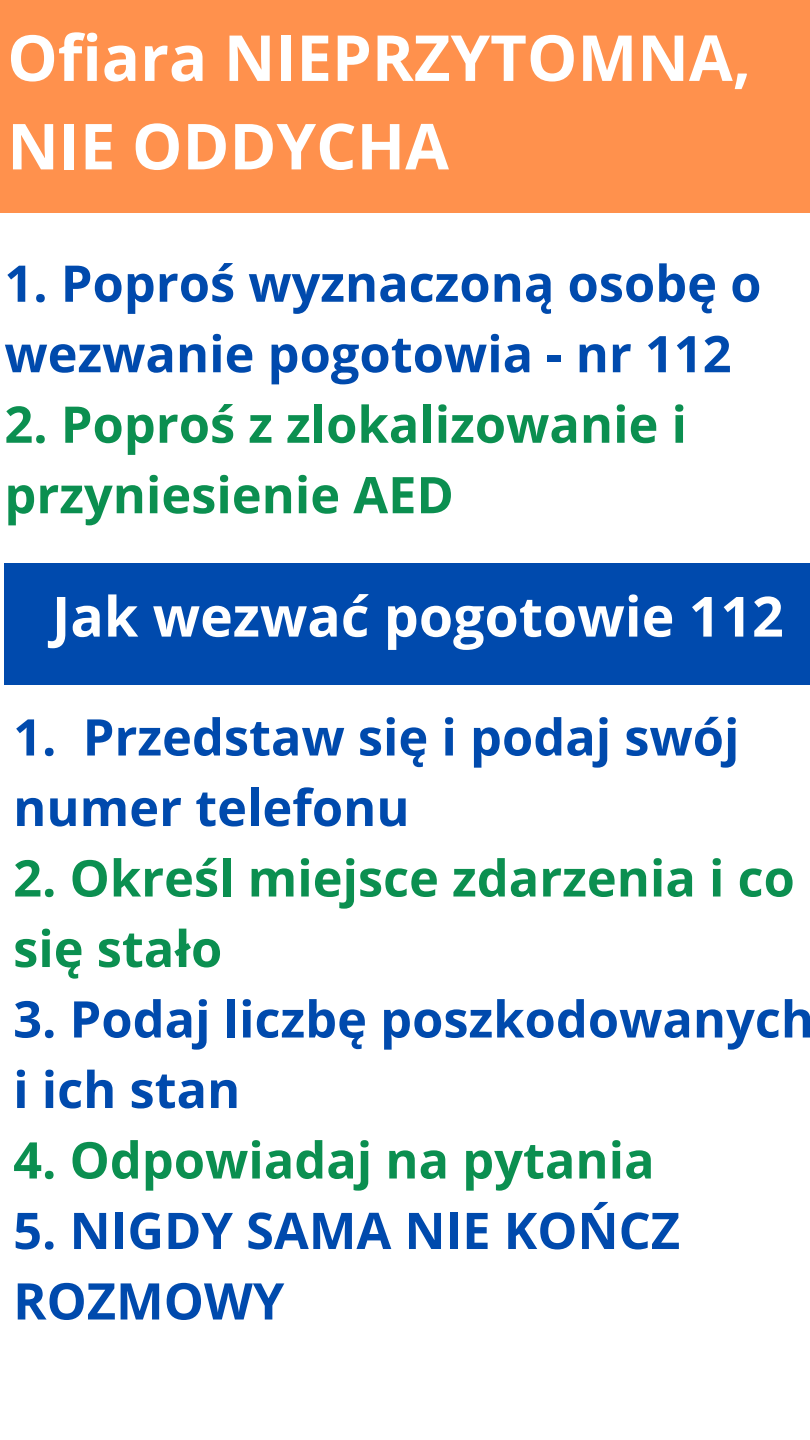
<style>
.page{position:relative;width:810px;height:1440px;background:#fff}
.page>*{position:absolute;margin:0;border:0;box-sizing:border-box;transform-origin:0 0}
.t1{font:700 63.5px/88.5px "Open Sans";color:#fff}
.t2{font:700 55.5px "Open Sans";color:#fff}
.t3{font:700 50.6px/70.5px "Open Sans";color:#004aad}
.t4{font:700 50.6px/70.5px "Open Sans";color:#0b8f50}
</style>
<div class="page">
<div style="left:4px;top:563px;width:806px;height:121px;background:#004aad"></div>
<div style="left:0;top:0;width:810px;height:213px;background:#ff914d"></div>
<p class="t1" style="left:7px;top:12px;width:745px">Ofiara NIEPRZYTOMNA,<br>NIE ODDYCHA</p>
<p class="t3" style="left:4px;top:247px;width:759px">1. Poproś wyznaczoną osobę o wezwanie pogotowia - nr 112</p>
<p class="t4" style="left:4px;top:388px;width:684px">2. Poproś z zlokalizowanie i przyniesienie AED</p>
<p class="t2" style="left:52px;top:577px;width:733px">Jak wezwać pogotowie 112</p>
<h1 class="t3" style="left:13px;top:701px;width:728px">1. Przedstaw się i podaj swój numer telefonu</h1>
<p class="t4" style="left:13px;top:842px;width:783px">2. Określ miejsce zdarzenia i co się stało</p>
<p class="t3" style="left:13px;top:983px;width:802px">3. Podaj liczbę poszkodowanych i ich stan</p>
<p class="t4" style="left:13px;top:1124px;width:643px">4. Odpowiadaj na pytania</p>
<p class="t3" style="left:13px;top:1194px;width:668px">5. NIGDY SAMA NIE KOŃCZ<br>ROZMOWY</p>
</div>
